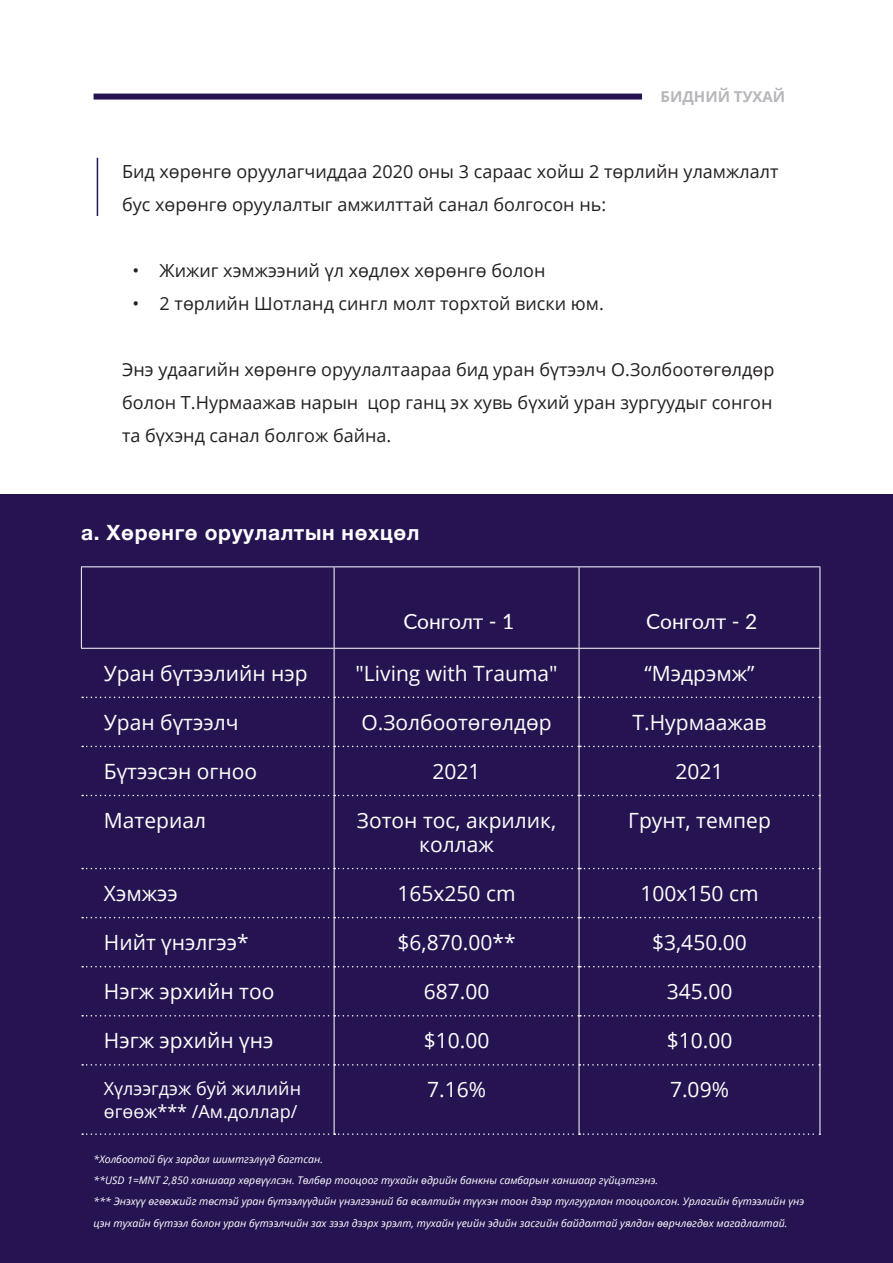
<style>
.page{position:relative;width:893px;height:1263px;background:#fff}
.page>*{position:absolute;margin:0;border:0;box-sizing:border-box;transform-origin:0 0}
.t1{font:21px/24px "Open Sans";color:#fff;text-align:center}
.t2{font:21px "Open Sans";color:#feffff}
.t3{font:700 21px "Helvetica Neue";letter-spacing:.03em;color:#fff}
.t4{font:21px "Lato";letter-spacing:-.005em;color:#fff}
.t5{font:18px/33px "Open Sans";color:#231f20}
.t6{font:18px/22.5px "Open Sans";color:#fff}
.t7{font:700 15px "Open Sans";color:#b6b7bb}
.t8{font:italic 10.5px/21px "Open Sans";color:#fff}
</style>
<div class="page">
<div style="left:0;top:495px;width:893px;height:768px;background:#261452"></div>
<hr style="left:97px;top:158px;width:1px;height:58px;background:#261452">
<div style="left:94px;top:94px;width:548px;height:6px;background:#261452"></div>
<hr style="left:334px;top:567px;width:1px;height:81px;background:#feffff">
<hr style="left:334px;top:649px;width:1px;height:48px;background:#feffff">
<hr style="left:334px;top:698px;width:1px;height:48px;background:#feffff">
<hr style="left:334px;top:747px;width:1px;height:48px;background:#feffff">
<hr style="left:334px;top:796px;width:1px;height:72px;background:#feffff">
<hr style="left:334px;top:869px;width:1px;height:48px;background:#feffff">
<hr style="left:334px;top:918px;width:1px;height:48px;background:#feffff">
<hr style="left:334px;top:967px;width:1px;height:48px;background:#feffff">
<hr style="left:334px;top:1016px;width:1px;height:48px;background:#feffff">
<hr style="left:334px;top:1065px;width:1px;height:68px;background:#feffff">
<svg style="left:82px;top:697px;width:738px;height:1px"></svg>
<svg style="left:82px;top:746px;width:738px;height:1px"></svg>
<svg style="left:82px;top:795px;width:738px;height:1px"></svg>
<svg style="left:82px;top:868px;width:738px;height:1px"></svg>
<svg style="left:82px;top:917px;width:738px;height:1px"></svg>
<svg style="left:82px;top:966px;width:738px;height:1px"></svg>
<svg style="left:82px;top:1015px;width:738px;height:1px"></svg>
<hr style="left:81px;top:566px;width:253px;height:1px;background:#feffff">
<hr style="left:81px;top:567px;width:1px;height:81px;background:#feffff">
<hr style="left:81px;top:648px;width:253px;height:1px;background:#feffff">
<hr style="left:579px;top:649px;width:1px;height:48px;background:#feffff">
<hr style="left:820px;top:649px;width:1px;height:48px;background:#feffff">
<hr style="left:579px;top:697px;width:1px;height:49px;background:#feffff">
<hr style="left:820px;top:697px;width:1px;height:49px;background:#feffff">
<hr style="left:579px;top:746px;width:1px;height:49px;background:#feffff">
<hr style="left:820px;top:746px;width:1px;height:49px;background:#feffff">
<hr style="left:579px;top:795px;width:1px;height:73px;background:#feffff">
<hr style="left:820px;top:795px;width:1px;height:73px;background:#feffff">
<hr style="left:579px;top:868px;width:1px;height:50px;background:#feffff">
<hr style="left:820px;top:868px;width:1px;height:50px;background:#feffff">
<hr style="left:579px;top:918px;width:1px;height:49px;background:#feffff">
<hr style="left:820px;top:918px;width:1px;height:49px;background:#feffff">
<hr style="left:579px;top:967px;width:1px;height:49px;background:#feffff">
<hr style="left:820px;top:967px;width:1px;height:49px;background:#feffff">
<hr style="left:579px;top:1016px;width:1px;height:48px;background:#feffff">
<hr style="left:820px;top:1016px;width:1px;height:49px;background:#feffff">
<hr style="left:579px;top:1065px;width:1px;height:68px;background:#feffff">
<hr style="left:820px;top:1065px;width:1px;height:68px;background:#feffff">
<hr style="left:334px;top:566px;width:245px;height:1px;background:#feffff">
<hr style="left:334px;top:648px;width:245px;height:1px;background:#feffff">
<hr style="left:579px;top:566px;width:241px;height:1px;background:#feffff">
<hr style="left:579px;top:567px;width:1px;height:81px;background:#feffff">
<hr style="left:820px;top:567px;width:1px;height:81px;background:#feffff">
<hr style="left:579px;top:648px;width:241px;height:1px;background:#feffff">
<svg style="left:82px;top:1064px;width:738px;height:1px"></svg>
<svg style="left:82px;top:1133px;width:738px;height:2px"></svg>
<h3 class="t7" style="left:660px;top:86px;width:126px">БИДНИЙ ТУХАЙ</h3>
<h2 class="t5" style="left:122px;top:154px;width:658px">Бид хөрөнгө оруулагчиддаа 2020 оны 3 сараас хойш 2 төрлийн уламжлалт бус хөрөнгө оруулалтыг амжилттай санал болгосон нь:</h2>
<h2 class="t5" style="left:133px;top:253px;width:414px">• Жижиг хэмжээний үл хөдлөх хөрөнгө болон</h2>
<h2 class="t5" style="left:133px;top:286px;width:473px">• 2 төрлийн Шотланд сингл молт торхтой виски юм.</h2>
<h2 class="t5" style="left:122px;top:352px;width:654px;text-align:justify">Энэ удаагийн хөрөнгө оруулалтаараа бид уран бүтээлч О.Золбоотөгөлдөр болон Т.Нурмаажав нарын цор ганц эх хувь бүхий уран зургуудыг сонгон та бүхэнд санал болгож байна.</h2>
<h1 class="t3" style="left:81px;top:516px;width:340px">a. Хөрөнгө оруулалтын нөхцөл</h1>
<h1 class="t4" style="left:403px;top:606px;width:112px">Сонголт - 1</h1>
<h1 class="t4" style="left:646px;top:606px;width:112px">Сонголт - 2</h1>
<h1 class="t1" style="left:104px;top:661px;width:205px">Уран бүтээлийн нэр</h1>
<h1 class="t1" style="left:356px;top:661px;width:204px">"Living with Trauma"</h1>
<h1 class="t1" style="left:644px;top:661px;width:112px">“Мэдрэмж”</h1>
<h1 class="t1" style="left:104px;top:710px;width:136px">Уран бүтээлч</h1>
<h1 class="t2" style="left:361px;top:708px;width:192px">О.Золбоотөгөлдөр</h1>
<h1 class="t2" style="left:632px;top:708px;width:136px">Т.Нурмаажав</h1>
<h1 class="t1" style="left:104px;top:759px;width:155px">Бүтээсэн огноо</h1>
<h1 class="t1" style="left:433px;top:759px;width:50px">2021</h1>
<h1 class="t1" style="left:675px;top:759px;width:50px">2021</h1>
<h1 class="t1" style="left:104px;top:808px;width:104px">Материал</h1>
<h1 class="t1" style="left:357px;top:808px;width:201px">Зотон тос, акрилик, коллаж</h1>
<h1 class="t1" style="left:628px;top:808px;width:144px">Грунт, темпер</h1>
<h1 class="t1" style="left:104px;top:881px;width:76px">Хэмжээ</h1>
<h1 class="t1" style="left:398px;top:881px;width:120px">165x250 cm</h1>
<h1 class="t1" style="left:640px;top:881px;width:120px">100x150 cm</h1>
<h1 class="t1" style="left:104px;top:930px;width:146px">Нийт үнэлгээ*</h1>
<h1 class="t2" style="left:398px;top:928px;width:119px">$6,870.00**</h1>
<h1 class="t1" style="left:652px;top:930px;width:96px">$3,450.00</h1>
<h1 class="t1" style="left:104px;top:979px;width:172px">Нэгж эрхийн тоо</h1>
<h1 class="t2" style="left:424px;top:977px;width:67px">687.00</h1>
<h1 class="t1" style="left:667px;top:979px;width:67px">345.00</h1>
<h1 class="t1" style="left:104px;top:1028px;width:171px">Нэгж эрхийн үнэ</h1>
<h1 class="t2" style="left:424px;top:1026px;width:67px">$10.00</h1>
<h1 class="t1" style="left:667px;top:1028px;width:67px">$10.00</h1>
<h2 class="t6" style="left:104px;top:1077px;width:199px">Хүлээгдэж буй жилийн өгөөж*** /Ам.доллар/</h2>
<h1 class="t2" style="left:427px;top:1075px;width:60px">7.16%</h1>
<h1 class="t1" style="left:670px;top:1077px;width:60px">7.09%</h1>
<p class="t8" style="left:94px;top:1149px;width:712px">*Холбоотой бүх зардал шимтгэлүүд багтсан.<br>**USD 1=MNT 2,850 ханшаар хөрвүүлсэн. Төлбөр тооцоог тухайн өдрийн банкны самбарын ханшаар гүйцэтгэнэ.<br>*** Энэхүү өгөөжийг төстэй уран бүтээлүүдийн үнэлгээний ба өсөлтийн түүхэн тоон дээр тулгуурлан тооцоолсон. Урлагийн бүтээлийн үнэ цэн тухайн бүтээл болон уран бүтээлчийн зах зээл дээрх эрэлт, тухайн үеийн эдийн засгийн байдалтай уялдан өөрчлөгдөх магадлалтай.</p>
</div>
